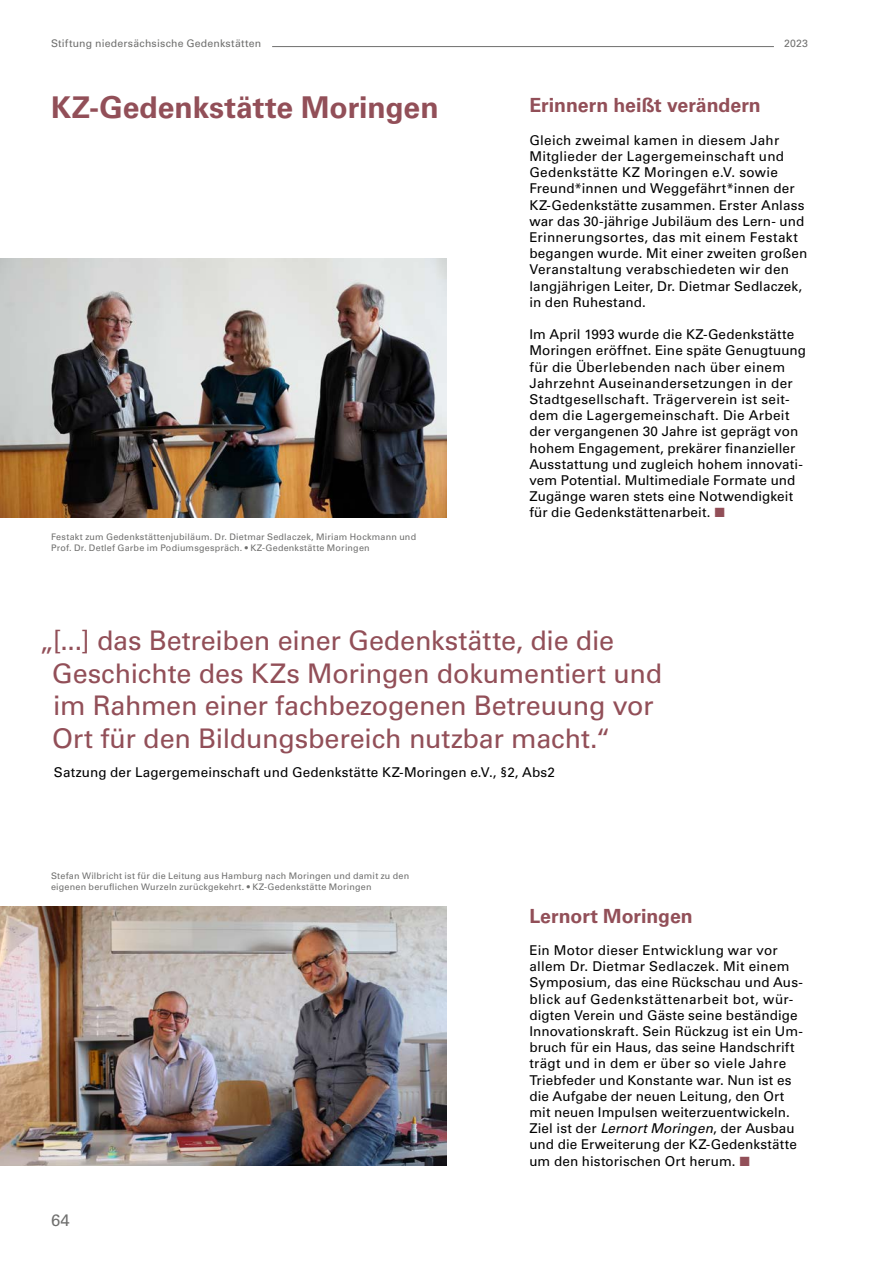
<style>
.page{position:relative;width:893px;height:1263px;background:#fff}
.page>*{position:absolute;margin:0;border:0;box-sizing:border-box;transform-origin:0 0}
.t1{font:700 30px "Univers LT Pro 65";color:#924f58}
.t2{font:27px/32.4px "Univers LT Pro 55 Roman";letter-spacing:-.01em;color:#924f58}
.t3{font:700 19.5px "Univers LT Pro 65";letter-spacing:-.005em;color:#924f58}
.t4{font:16.5px "Univers LT Pro 55 Roman";color:#6f6f6e}
.t5{font:13.5px/16.2px "Univers LT Pro 55 Roman";letter-spacing:.01em;color:#000}
.t6{font:10.5px "Univers LT Pro 55 Roman";letter-spacing:.02em;color:#6f6f6e}
.t7{font:9px/10.8px "Univers LT Pro 55 Roman";letter-spacing:.025em;color:#6f6f6e}
.s1{color:#924f58}
.s2{font-family:"Univers LT Pro 55";font-style:italic}
</style>
<div class="page">
<img style="left:0;top:906px;width:446px;height:259px">
<img style="left:0;top:258px;width:446px;height:259px">
<hr style="left:272px;top:46px;width:502px;height:1px;background:#6f6f6e">
<p class="t6" style="left:51px;top:37px;width:212px">Stiftung niedersächsische Gedenkstätten</p>
<p class="t6" style="left:784px;top:37px;width:25px">2023</p>
<h1 class="t1" style="left:51px;top:89px;width:389px">KZ-Gedenkstätte Moringen</h1>
<h3 class="t3" style="left:529px;top:94px;width:233px">Erinnern heißt verändern</h3>
<p class="t5" style="left:529px;top:132px;width:279px">Gleich zweimal kamen in diesem Jahr Mitglieder der Lagergemeinschaft und Gedenkstätte KZ Moringen e.V. sowie Freund*innen und Weggefährt*innen der KZ-Gedenkstätte zusammen. Erster Anlass war das 30-jährige Jubiläum des Lern- und Erinnerungsortes, das mit einem Festakt begangen wurde. Mit einer zweiten großen Veranstaltung verabschiedeten wir den langjährigen Leiter, Dr. Dietmar Sedlaczek, in den Ruhestand.</p>
<p class="t5" style="left:529px;top:326px;width:278px">Im April 1993 wurde die KZ-Gedenkstätte Moringen eröffnet. Eine späte Genugtuung für die Überlebenden nach über einem Jahrzehnt Auseinandersetzungen in der Stadtgesellschaft. Trägerverein ist seit&shy;dem die Lagergemeinschaft. Die Arbeit der vergangenen 30 Jahre ist geprägt von hohem Engagement, prekärer finanzieller Ausstattung und zugleich hohem innovati&shy;vem Potential. Multimediale Formate und Zugänge waren stets eine Notwendigkeit für die Gedenkstättenarbeit. <span class="s1">◼</span></p>
<p class="t7" style="left:51px;top:532px;width:367px">Festakt zum Gedenkstättenjubiläum. Dr. Dietmar Sedlaczek, Miriam Hockmann und<br>Prof. Dr. Detlef Garbe im Podiumsgespräch. • KZ-Gedenkstätte Moringen</p>
<h2 class="t2" style="left:52px;top:625px;width:612px;text-indent:-13px">„[...] das Betreiben einer Gedenkstätte, die die Geschichte des KZs Moringen dokumentiert und im Rahmen einer fachbezogenen Betreuung vor Ort für den Bildungsbereich nutzbar macht.“</h2>
<p class="t5" style="left:54px;top:764px;width:503px">Satzung der Lagergemeinschaft und Gedenkstätte KZ-Moringen e.V., §2, Abs2</p>
<p class="t7" style="left:51px;top:871px;width:360px">Stefan Wilbricht ist für die Leitung aus Hamburg nach Moringen und damit zu den eigenen beruflichen Wurzeln zurückgekehrt. • KZ-Gedenkstätte Moringen</p>
<p class="t4" style="left:51px;top:1210px;width:20px">64</p>
<h3 class="t3" style="left:529px;top:904px;width:165px">Lernort Moringen</h3>
<p class="t5" style="left:529px;top:942px;width:275px">Ein Motor dieser Entwicklung war vor allem Dr. Dietmar Sedlaczek. Mit einem Symposium, das eine Rückschau und Aus&shy;blick auf Gedenkstättenarbeit bot, wür&shy;digten Verein und Gäste seine beständige Innovationskraft. Sein Rückzug ist ein Um&shy;bruch für ein Haus, das seine Handschrift trägt und in dem er über so viele Jahre Triebfeder und Konstante war. Nun ist es die Aufgabe der neuen Leitung, den Ort mit neuen Impulsen weiterzuentwickeln.<br>Ziel ist der <span class="s2">Lernort Moringen</span>, der Ausbau und die Erweiterung der KZ-Gedenkstätte um den historischen Ort herum. <span class="s1">◼</span></p>
</div>
